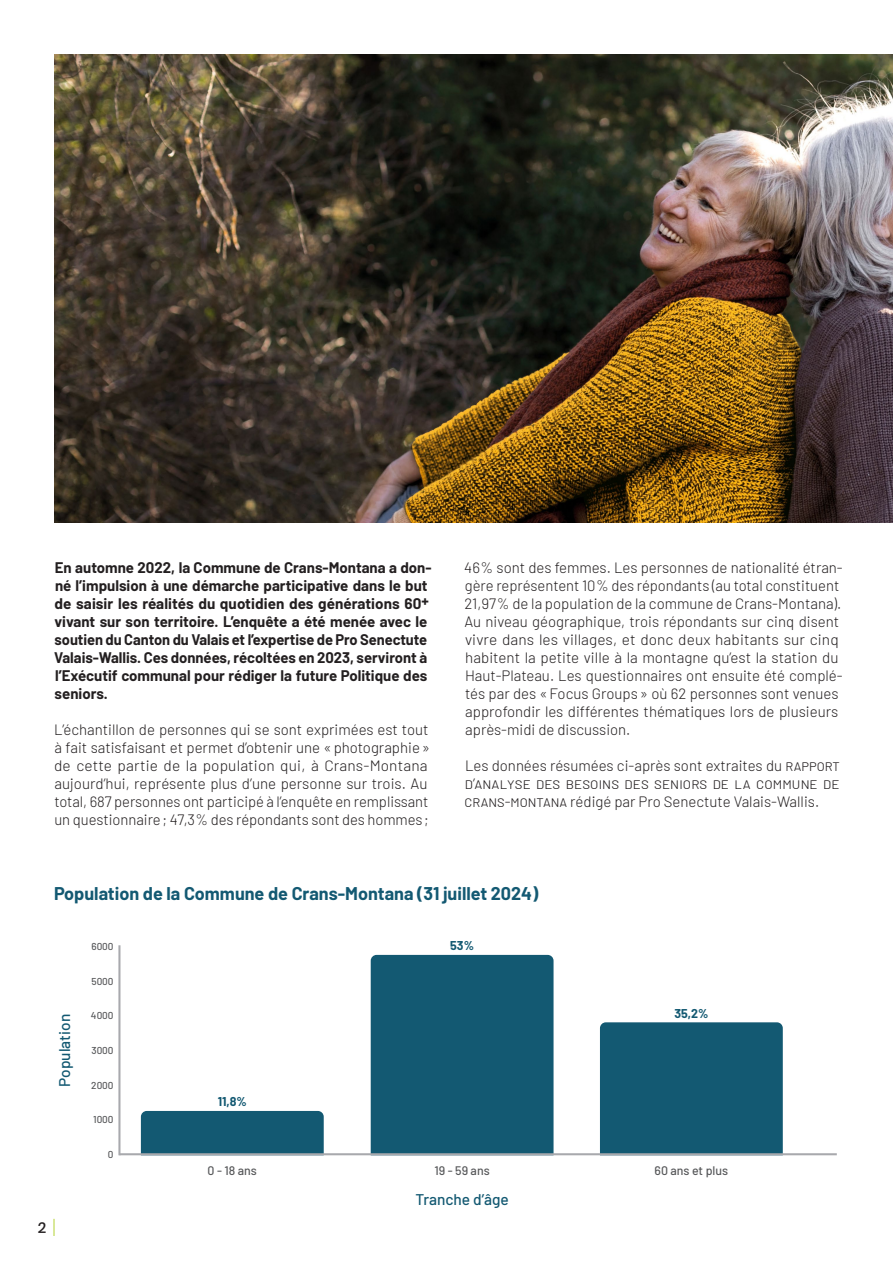
<style>
.page{position:relative;width:893px;height:1263px;background:#fff}
.page>*{position:absolute;margin:0;border:0;box-sizing:border-box;transform-origin:0 0}
.t1{font:700 18px "Barlow";color:#135972}
.t2{font:500 15.45px "Barlow";color:#135972}
.t3{font:300 15px/18px "Barlow";color:#231f20}
.t4{font:700 15px/18px "Barlow";color:#231f20}
.t5{font:500 15px "Poppins";color:#231f20}
.t6{font:700 12.45px "Barlow";color:#135972}
.t7{font:500 12.3px "Barlow";color:#57585a}
.t8{font:500 10.05px "Barlow";color:#57585a}
</style>
<div class="page">
<svg style="left:54px;top:1219px;width:1px;height:17px"></svg>
<img style="left:54px;top:54px;width:839px;height:468px">
<div style="left:141px;top:1111px;width:183px;height:42px;background:#135972"></div>
<div style="left:600px;top:1022px;width:183px;height:131px;background:#135972"></div>
<div style="left:371px;top:955px;width:182px;height:198px;background:#135972"></div>
<hr style="left:118px;top:945px;width:2px;height:210px;background:#a8a9ad">
<hr style="left:119px;top:1153px;width:718px;height:2px;background:#a8a9ad">
<p class="t4" style="left:54px;top:558px;width:379px">En automne 2022, la Commune de Crans-Montana a don&shy;né l’impulsion à une démarche participative dans le but de saisir les réalités du quotidien des générations 60+ vivant sur son territoire. L’enquête a été menée avec le soutien du Canton du Valais et l’expertise de Pro Senectute Valais-Wallis. Ces données, récoltées en 2023, serviront à l’Exécutif communal pour rédiger la future Politique des seniors.</p>
<p class="t3" style="left:54px;top:720px;width:377px">L’échantillon de personnes qui se sont exprimées est tout à fait satisfaisant et permet d’obtenir une «photographie» de cette partie de la population qui, à Crans-Montana aujourd’hui, représente plus d’une personne sur trois. Au total, 687 personnes ont participé à l’enquête en remplissant un questionnaire; 47,3% des répondants sont des hommes;</p>
<p class="t3" style="left:464px;top:558px;width:380px">46 % sont des femmes. Les personnes de nationalité étran&shy;gère représentent 10% des répondants (au total constituent 21,97% de la population de la commune de Crans-Montana).<br>Au niveau géographique, trois répondants sur cinq disent vivre dans les villages, et donc deux habitants sur cinq habitent la petite ville à la montagne qu’est la station du Haut-Plateau. Les questionnaires ont ensuite été complé&shy;tés par des «Focus Groups» où 62 personnes sont venues approfondir les différentes thématiques lors de plusieurs après-midi de discussion.</p>
<p class="t3" style="left:465px;top:756px;width:377px;text-align:justify">Les données résumées ci-après sont extraites du rapport d’analyse des besoins des seniors de la commune de crans-montana rédigé par Pro Senectute Valais-Wallis.</p>
<p class="t1" style="left:54px;top:880px;width:486px">Population de la Commune de Crans-Montana (31 juillet 2024)</p>
<p class="t2" style="left:53px;top:1086px;width:74px;rotate:-90deg">Population</p>
<p class="t8" style="left:91px;top:939px;width:24px">6000</p>
<p class="t8" style="left:91px;top:974px;width:24px">5000</p>
<p class="t8" style="left:91px;top:1008px;width:24px">4000</p>
<p class="t8" style="left:91px;top:1043px;width:24px">3000</p>
<p class="t8" style="left:91px;top:1077px;width:24px">2000</p>
<p class="t8" style="left:93px;top:1112px;width:22px">1000</p>
<p class="t8" style="left:108px;top:1147px;width:7px">0</p>
<p class="t5" style="left:38px;top:1218px;width:10px">2</p>
<p class="t6" style="left:218px;top:1092px;width:31px">11,8%</p>
<p class="t6" style="left:450px;top:936px;width:25px">53%</p>
<p class="t6" style="left:674px;top:1004px;width:36px">35,2%</p>
<p class="t7" style="left:208px;top:1162px;width:51px">0 - 18 ans</p>
<p class="t7" style="left:434px;top:1162px;width:57px">19 - 59 ans</p>
<p class="t7" style="left:655px;top:1162px;width:75px">60 ans et plus</p>
<p class="t2" style="left:415px;top:1188px;width:95px">Tranche d’âge</p>
</div>
